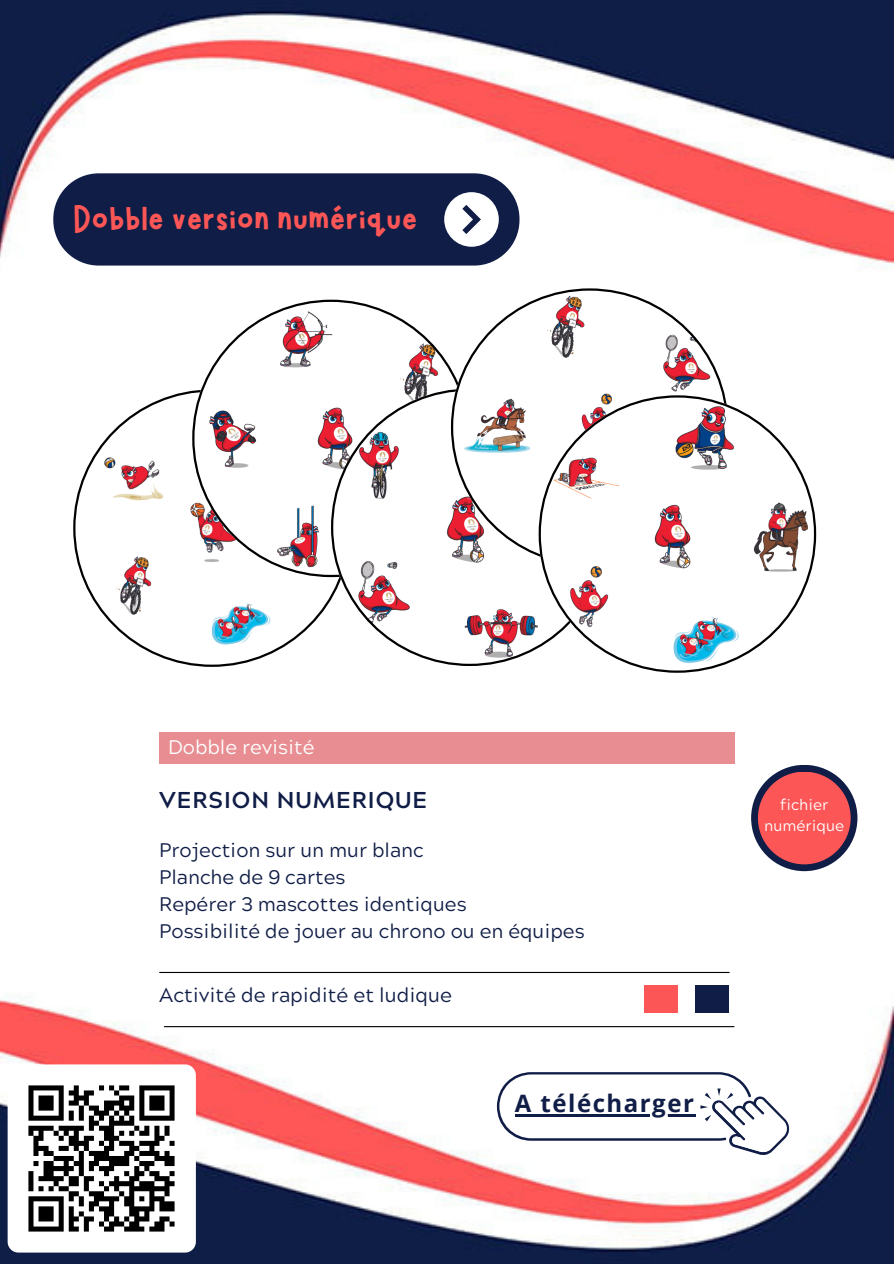
<style>
.page{position:relative;width:894px;height:1264px;background:#fff}
.page>*{position:absolute;margin:0;border:0;box-sizing:border-box;transform-origin:0 0}
.t1{font:40.05px "Marykate";color:#fc5656}
.t2{font:700 24px "Open Sans";letter-spacing:.065em;color:#101d46}
.t3{font:700 22.95px "Acherus Grotesque";letter-spacing:.04em;color:#101d46}
.t4{font:19.95px "Acherus Grotesque";color:#101d46}
.t5{font:19.65px/27px "Acherus Grotesque";color:#101d46}
.t6{font:19.65px "Acherus Grotesque";color:#fff}
.t7{font:15.15px "Acherus Grotesque";color:#fff}
</style>
<div class="page">
<img style="left:0;top:0;width:893px;height:269px">
<img style="left:0;top:971px;width:893px;height:292px">
<div style="left:53px;top:173px;width:466px;height:92px;background:#101d46;border-radius:46px"></div>
<div style="left:444px;top:192px;width:54px;height:55px;background:#fff;border-radius:50%"></div>
<svg style="left:462px;top:205px;width:19px;height:29px"></svg>
<svg style="left:497px;top:1072px;width:293px;height:83px"></svg>
<hr style="left:159px;top:971px;width:570px;height:2px;background:#000">
<hr style="left:164px;top:1026px;width:570px;height:1px;background:#000">
<div style="left:159px;top:732px;width:575px;height:31px;background:#e88e92"></div>
<svg style="left:750px;top:764px;width:107px;height:107px;background:#2a3055"></svg>
<div style="left:757px;top:771px;width:93px;height:93px;background:#fc5656;border-radius:50%"></div>
<div style="left:643px;top:984px;width:34px;height:28px;background:#fc5656"></div>
<div style="left:694px;top:984px;width:34px;height:28px;background:#101d46"></div>
<svg style="left:73px;top:390px;width:258px;height:277px"></svg>
<svg style="left:192px;top:300px;width:259px;height:277px"></svg>
<svg style="left:331px;top:388px;width:207px;height:278px"></svg>
<svg style="left:451px;top:288px;width:274px;height:278px"></svg>
<svg style="left:538px;top:395px;width:278px;height:277px"></svg>
<img style="left:8px;top:1064px;width:188px;height:188px;border-radius:11px">
<hr style="left:514px;top:1114px;width:181px;height:2px;background:#101d46">
<p class="t1" style="left:73px;top:193px;width:346px">Dobble version numérique</p>
<h4 class="t6" style="left:168px;top:739px;width:148px">Dobble revisité</h4>
<p class="t3" style="left:159px;top:790px;width:269px">VERSION NUMERIQUE</p>
<p class="t7" style="left:779px;top:799px;width:50px">fichier</p>
<p class="t7" style="left:764px;top:819px;width:81px">numérique</p>
<h2 class="t5" style="left:159px;top:838px;width:427px">Projection sur un mur blanc<br>Planche de 9 cartes<br>Repérer 3 mascottes identiques<br>Possibilité de jouer au chrono ou en équipes</h2>
<h4 class="t4" style="left:159px;top:987px;width:294px">Activité de rapidité et ludique</h4>
<p class="t2" style="left:514px;top:1086px;width:181px">A télécharger</p>
</div>
